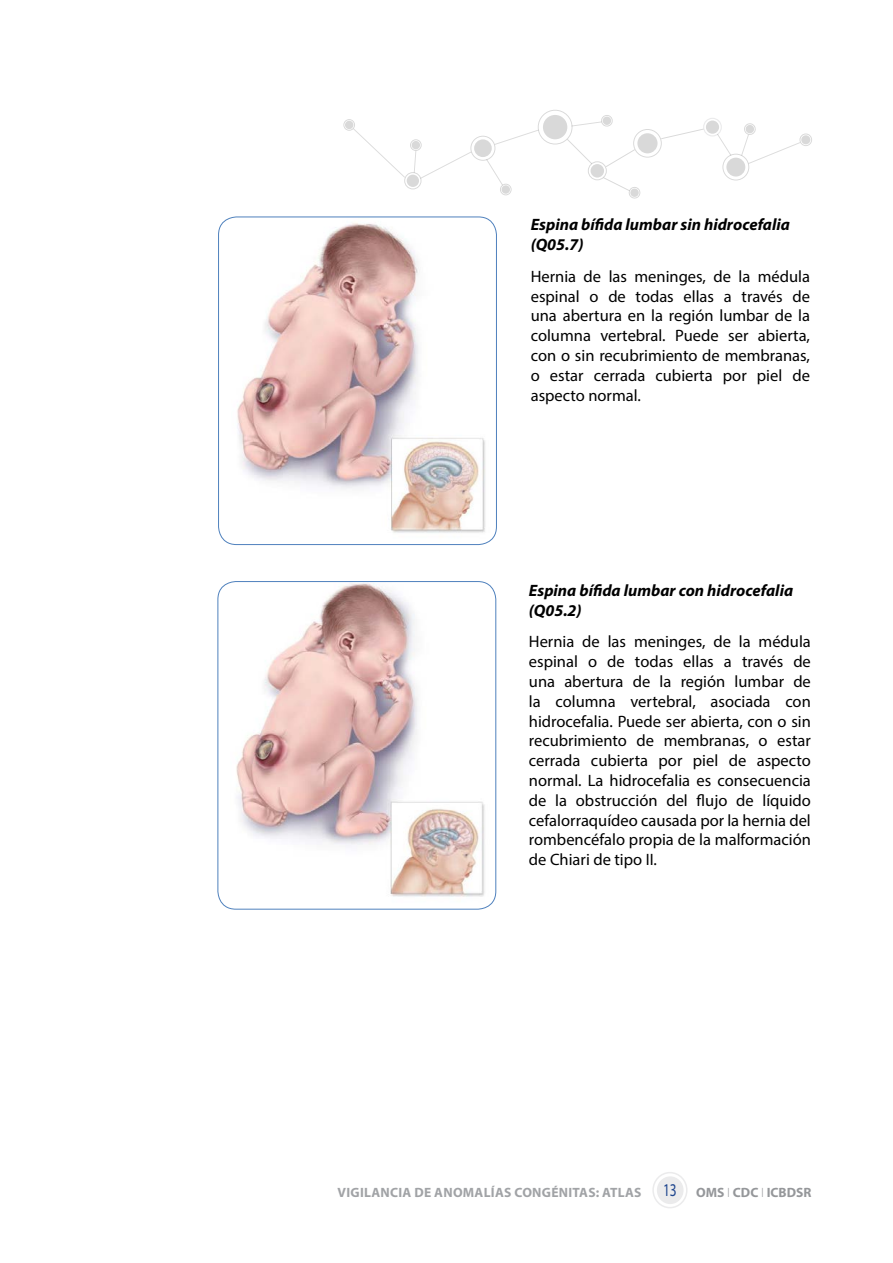
<style>
.page{position:relative;width:893px;height:1263px;background:#fff}
.page>*{position:absolute;margin:0;border:0;box-sizing:border-box;transform-origin:0 0}
.t1{font:16.5px/19.8px "Myriad Pro";color:#000;text-align:justify}
.t2{font:italic 700 16.5px/19.8px "Myriad Pro";color:#000}
.t3{font:700 13.5px "Myriad Pro";letter-spacing:.02em;color:#a1a3a6}
.s1{font-weight:400;font-size:18px;color:#1e458e}
.s2{color:#95979a}
.s3{font-weight:300;color:#95979a}
</style>
<div class="page">
<div style="left:658px;top:1177px;width:25px;height:26px;background:#ebebec;border-radius:50%"></div>
<div style="left:657px;top:1176px;width:26px;height:28px;border:2px solid #ebebec;border-radius:50%"></div>
<div style="left:652px;top:1172px;width:35px;height:36px;border:2px solid #ebebec;border-radius:50%"></div>
<div style="left:543px;top:115px;width:24px;height:24px;background:#d9d9d9;border-radius:50%"></div>
<div style="left:538px;top:110px;width:34px;height:34px;border:1px solid #000;border-radius:50%"></div>
<svg style="left:566px;top:138px;width:27px;height:27px"></svg>
<svg style="left:494px;top:129px;width:45px;height:16px"></svg>
<div style="left:591px;top:164px;width:13px;height:14px;background:#d9d9d9;border-radius:50%"></div>
<div style="left:588px;top:161px;width:19px;height:19px;border:1px solid #000;border-radius:50%"></div>
<div style="left:474px;top:139px;width:18px;height:18px;background:#d9d9d9;border-radius:50%"></div>
<div style="left:470px;top:136px;width:25px;height:25px;border:1px solid #000;border-radius:50%"></div>
<div style="left:637px;top:133px;width:21px;height:20px;background:#d9d9d9;border-radius:50%"></div>
<div style="left:633px;top:129px;width:29px;height:29px;border:1px solid #000;border-radius:50%"></div>
<div style="left:407px;top:175px;width:12px;height:12px;background:#d9d9d9;border-radius:50%"></div>
<div style="left:404px;top:172px;width:17px;height:17px;border:1px solid #000;border-radius:50%"></div>
<div style="left:726px;top:158px;width:19px;height:19px;background:#d9d9d9;border-radius:50%"></div>
<div style="left:722px;top:154px;width:27px;height:26px;border:1px solid #000;border-radius:50%"></div>
<div style="left:706px;top:121px;width:13px;height:13px;background:#d9d9d9;border-radius:50%"></div>
<div style="left:703px;top:118px;width:19px;height:18px;border:1px solid #ebebec;border-radius:50%"></div>
<div style="left:801px;top:135px;width:9px;height:9px;background:#d9d9d9;border-radius:50%"></div>
<div style="left:800px;top:134px;width:12px;height:12px;border:1px solid #000;border-radius:50%"></div>
<svg style="left:605px;top:149px;width:31px;height:19px"></svg>
<svg style="left:660px;top:128px;width:44px;height:12px"></svg>
<svg style="left:716px;top:133px;width:16px;height:23px"></svg>
<div style="left:345px;top:121px;width:8px;height:8px;background:#d9d9d9;border-radius:50%"></div>
<div style="left:343px;top:119px;width:12px;height:12px;border:1px solid #000;border-radius:50%"></div>
<svg style="left:352px;top:128px;width:54px;height:50px"></svg>
<div style="left:502px;top:185px;width:8px;height:9px;background:#d9d9d9;border-radius:50%"></div>
<div style="left:500px;top:184px;width:11px;height:11px;border:1px solid #000;border-radius:50%"></div>
<svg style="left:485px;top:158px;width:19px;height:28px"></svg>
<div style="left:412px;top:141px;width:8px;height:8px;background:#d9d9d9;border-radius:50%"></div>
<div style="left:410px;top:139px;width:12px;height:12px;border:1px solid #000;border-radius:50%"></div>
<svg style="left:413px;top:150px;width:59px;height:29px"></svg>
<svg style="left:571px;top:115px;width:42px;height:13px"></svg>
<svg style="left:741px;top:123px;width:60px;height:41px"></svg>
<svg style="left:602px;top:177px;width:39px;height:22px"></svg>
<img style="left:231px;top:217px;width:261px;height:322px">
<div style="left:218px;top:217px;width:279px;height:328px;border:1px solid #4f81bd;border-radius:18px"></div>
<img style="left:230px;top:581px;width:262px;height:323px">
<div style="left:218px;top:581px;width:278px;height:328px;border:1px solid #4f81bd;border-radius:18px"></div>
<h4 class="t2" style="left:531px;top:214px;width:261px">Espina bífda lumbar sin hidrocefalia (Q05.7)</h4>
<p class="t1" style="left:531px;top:266px;width:281px">Hernia de las meninges, de la médula espinal o de todas ellas a través de una abertura en la región lumbar de la columna vertebral. Puede ser abierta, con o sin recubrimiento de membranas,</p>
<p class="t1" style="left:531px;top:365px;width:281px">o estar cerrada cubierta por piel de aspecto normal.</p>
<h4 class="t2" style="left:529px;top:580px;width:266px">Espina bífda lumbar con hidrocefalia (Q05.2)</h4>
<p class="t1" style="left:529px;top:632px;width:283px">Hernia de las meninges, de la médula espinal o de todas ellas a través de una abertura de la región lumbar de la columna vertebral, asociada con hidrocefalia. Puede ser abierta, con o sin recubrimiento de membranas, o estar cerrada cubierta por piel de aspecto normal. La hidrocefalia es consecuencia de la obstrucción del fujo de líquido cefalorraquídeo causada por la hernia del rombencéfalo propia de la malformación de Chiari de tipo II.</p>
<p class="t3" style="left:338px;top:1183px;width:475px">VIGILANCIA DE ANOMALÍAS CONGÉNITAS: ATLAS <span class="s1">13</span> <span class="s2">OMS</span> <span class="s3">I</span> <span class="s2">CDC</span> <span class="s3">I</span> <span class="s2">ICBDSR</span></p>
</div>
